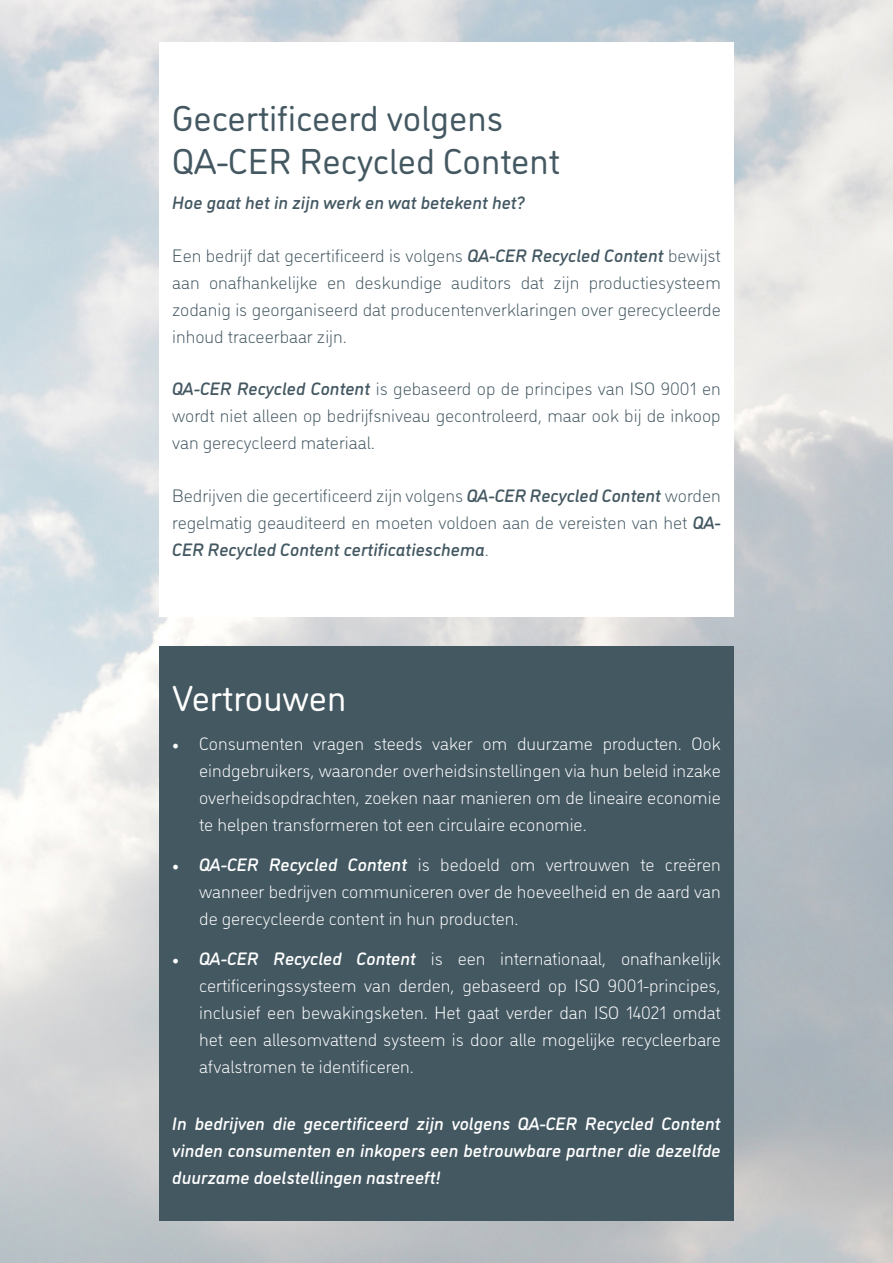
<style>
.page{position:relative;width:893px;height:1263px;background:#fff}
.page>*{position:absolute;margin:0;border:0;box-sizing:border-box;transform-origin:0 0}
.t1{font:36px/43.2px "DI Nosaur";color:#445862}
.t2{font:36px "DI Nosaur";color:#fff}
.t3{font:300 18px/27px "DI Nosaur";color:#fff;text-align:justify}
.t4{font:300 18px/27px "DI Nosaur";color:#445862;text-align:justify}
.t5{font:italic 500 18px/27px "DI Nosaur";color:#fff;text-align:justify}
.t6{font:italic 500 18px "DI Nosaur";color:#445862}
.s1{font-weight:500;font-style:italic}
.s2{font-family:"Minion Pro";font-weight:400}
</style>
<div class="page">
<img style="left:0;top:0;width:893px;height:1263px">
<div style="left:159px;top:646px;width:574px;height:574px;background:#445862"></div>
<svg style="left:159px;top:43px;width:574px;height:574px"></svg>
<p class="t1" style="left:172px;top:94px;width:389px">Gecertificeerd volgens<br>QA-CER Recycled Content</p>
<p class="t6" style="left:172px;top:190px;width:355px">Hoe gaat het in zijn werk en wat betekent het?</p>
<p class="t4" style="left:172px;top:241px;width:550px">Een bedrijf dat gecertificeerd is volgens <span class="s1">QA-CER Recycled Content</span> bewijst aan onafhankelijke en deskundige auditors dat zijn productiesysteem zodanig is georganiseerd dat producentenverklaringen over gerecycleerde inhoud traceerbaar zijn.</p>
<p class="t4" style="left:172px;top:374px;width:550px"><span class="s1">QA-CER Recycled Content</span> is gebaseerd op de principes van ISO 9001 en wordt niet alleen op bedrijfsniveau gecontroleerd, maar ook bij de inkoop van gerecycleerd materiaal.</p>
<p class="t4" style="left:172px;top:481px;width:550px">Bedrijven die gecertificeerd zijn volgens <span class="s1">QA-CER Recycled Content</span> worden regelmatig geauditeerd en moeten voldoen aan de vereisten van het <span class="s1">QA-CER Recycled Content certificatieschema</span>.</p>
<p class="t2" style="left:172px;top:672px;width:176px">Vertrouwen</p>
<p class="t3" style="left:199px;top:729px;width:523px;text-indent:-27px"><span class="s2">•</span> Consumenten vragen steeds vaker om duurzame producten. Ook eindgebruikers, waaronder overheidsinstellingen via hun beleid inzake overheidsopdrachten, zoeken naar manieren om de lineaire economie te helpen transformeren tot een circulaire economie.</p>
<p class="t3" style="left:199px;top:850px;width:523px;text-indent:-27px"><span class="s2">•</span> <span class="s1">QA-CER Recycled Content</span> is bedoeld om vertrouwen te creëren wanneer bedrijven communiceren over de hoeveelheid en de aard van de gerecycleerde content in hun producten.</p>
<p class="t3" style="left:199px;top:944px;width:523px;text-indent:-27px"><span class="s2">•</span> <span class="s1">QA-CER Recycled Content</span> is een internationaal, onafhankelijk certificeringssysteem van derden, gebaseerd op ISO 9001-principes, inclusief een bewakingsketen. Het gaat verder dan ISO 14021 omdat het een allesomvattend systeem is door alle mogelijke recycleerbare afvalstromen te identificeren.</p>
<p class="t5" style="left:172px;top:1108px;width:550px">In bedrijven die gecertificeerd zijn volgens QA-CER Recycled Content vinden consumenten en inkopers een betrouwbare partner die dezelfde duurzame doelstellingen nastreeft!</p>
</div>
